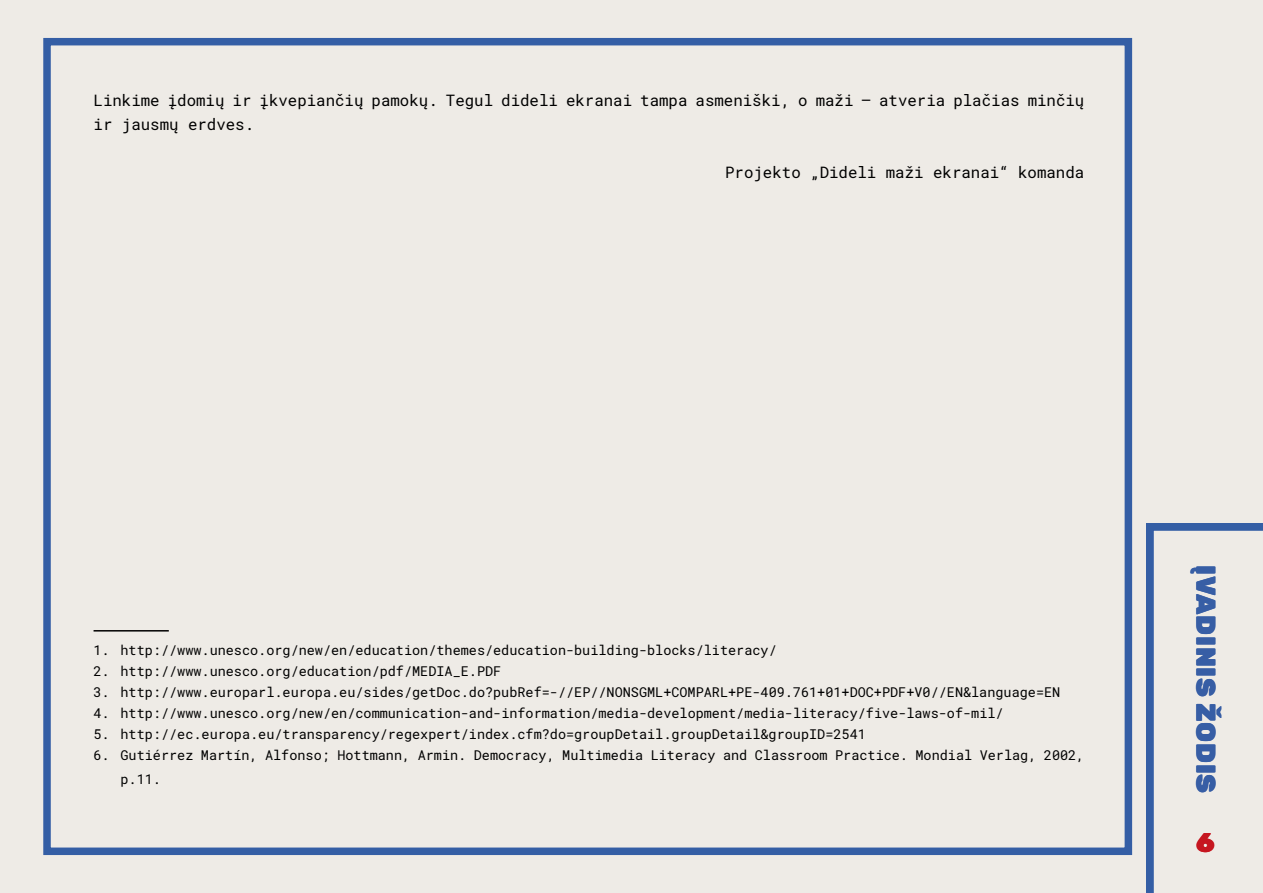
<style>
.page{position:relative;width:1263px;height:893px;background:#eeebe6}
.page>*{position:absolute;margin:0;border:0;box-sizing:border-box;transform-origin:0 0}
.t1{font:900 27px "Rubik";letter-spacing:.025em;color:#375ea5}
.t2{font:900 27px "Rubik";color:#c61620}
.tekstas{font:15.75px/24px "Roboto Mono";color:#000}
.tekstas-2{font:13.5px/24px "Roboto Mono";color:#000}
</style>
<div class="page">
<div style="left:43px;top:38px;width:1089px;height:817px;border:8px solid #345ea5"></div>
<svg style="left:1146px;top:523px;width:117px;height:370px"></svg>
<hr style="left:94px;top:630px;width:75px;height:2px;background:#000">
<p class="tekstas" style="left:94px;top:88px;width:992px">Linkime įdomių ir įkvepiančių pamokų. Tegul dideli ekranai tampa asmeniški, o maži – atveria plačias minčių ir jausmų erdves.</p>
<p class="tekstas" style="left:725px;top:160px;width:361px">Projekto „Dideli maži ekranai“ komanda</p>
<p class="tekstas-2" style="left:94px;top:637px;width:685px">1. http://www.unesco.org/new/en/education/themes/education-building-blocks/literacy/</p>
<p class="tekstas-2" style="left:94px;top:658px;width:409px">2. http://www.unesco.org/education/pdf/MEDIA_E.PDF</p>
<p class="tekstas-2" style="left:94px;top:679px;width:968px">3. http://www.europarl.europa.eu/sides/getDoc.do?pubRef=-//EP//NONSGML+COMPARL+PE-409.761+01+DOC+PDF+V0//EN&amp;language=EN</p>
<p class="tekstas-2" style="left:94px;top:700px;width:912px">4. http://www.unesco.org/new/en/communication-and-information/media-development/media-literacy/five-laws-of-mil/</p>
<p class="tekstas-2" style="left:94px;top:721px;width:774px">5. http://ec.europa.eu/transparency/regexpert/index.cfm?do=groupDetail.groupDetail&amp;groupID=2541</p>
<p class="tekstas-2" style="left:121px;top:742px;width:965px;text-indent:-27px">6. Gutiérrez Martín, Alfonso; Hottmann, Armin. Democracy, Multimedia Literacy and Classroom Practice. Mondial Verlag, 2002, p.11.</p>
<h1 class="t1" style="left:1222px;top:565px;width:230px;rotate:90deg">ĮVADINIS ŽODIS</h1>
<h1 class="t2" style="left:1196px;top:826px;width:20px">6</h1>
</div>
